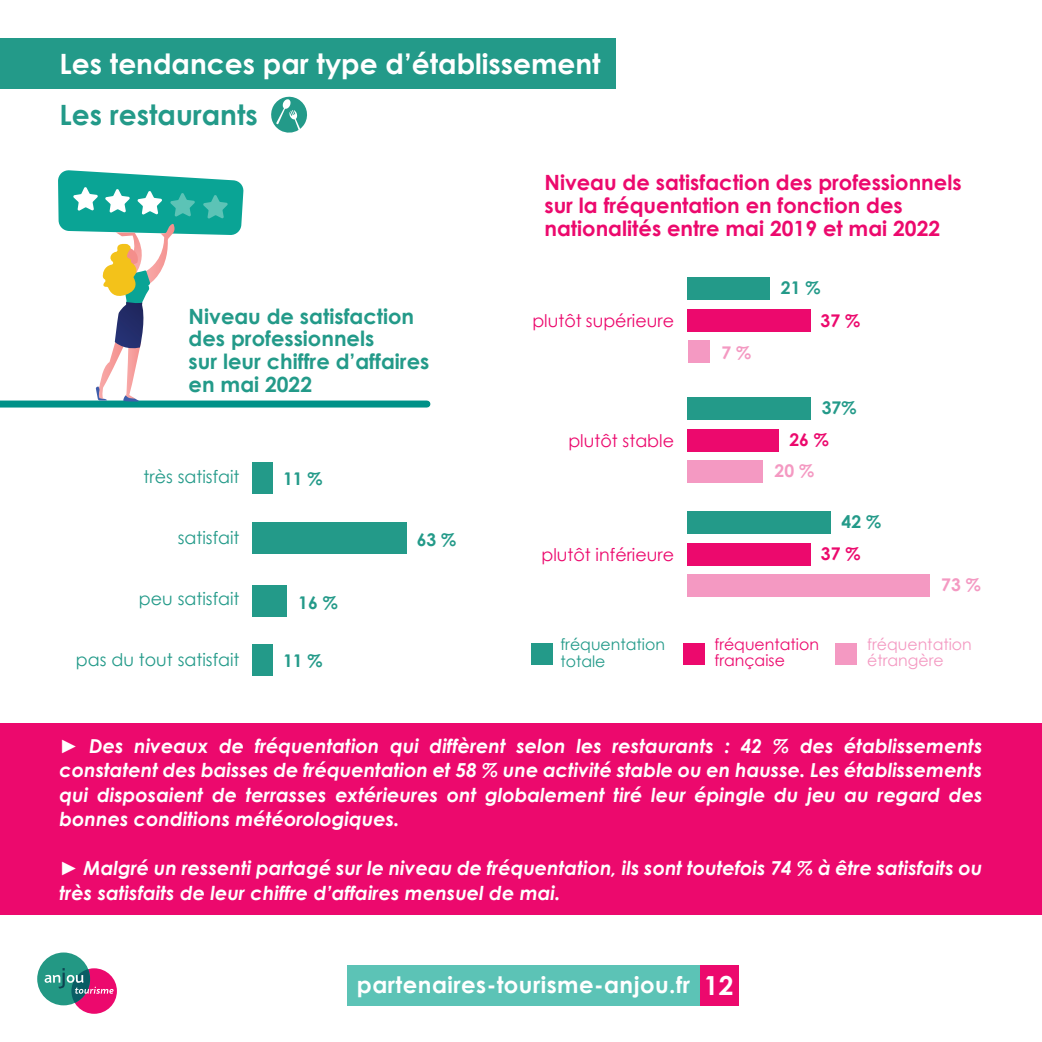
<style>
.page{position:relative;width:1042px;height:1042px;background:#fff}
.page>*{position:absolute;margin:0;border:0;box-sizing:border-box;transform-origin:0 0}
.t1{font:700 28px "Century Gothic";color:#fff}
.t2{font:700 28px "Century Gothic";color:#239a89}
.t3{font:700 22.75px "Century Gothic";letter-spacing:.02em;color:#fff}
.t4{font:700 21px/22.8px "Century Gothic";color:#ec096d}
.t5{font:700 21px/22.8px "Century Gothic";color:#239a89}
.t6{font:italic 700 19.25px/24.5px "Century Gothic";color:#fff;text-align:justify}
.t7{font:17.5px "Century Gothic";color:#239a89}
.t8{font:17.5px "Century Gothic";color:#ec096d}
.t9{font:700 17.5px "Century Gothic";color:#239a89}
.t10{font:700 17.5px "Century Gothic";color:#ec096d}
.t11{font:700 17.5px "Century Gothic";color:#f499c2}
.t12{font:15.75px/15.8px "Century Gothic";color:#ec096d}
.t13{font:15.75px/15.8px "Century Gothic";color:#f499c2}
.t14{font:15.75px/17.5px "Century Gothic";color:#239a89}
.s1{font-weight:400;font-style:normal}
.s2{font-size:26.25px}
</style>
<div class="page">
<div style="left:700px;top:965px;width:39px;height:41px;background:#ec096d"></div>
<div style="left:347px;top:965px;width:353px;height:41px;background:#5cc3b6"></div>
<div style="left:71px;top:968px;width:46px;height:46px;background:#ec096d;border-radius:50%"></div>
<div style="left:37px;top:952px;width:53px;height:53px;background:#239884;border-radius:50%"></div>
<svg style="left:45px;top:968px;width:69px;height:35px"></svg>
<svg style="left:271px;top:96px;width:36px;height:37px"></svg>
<div style="left:0;top:38px;width:615px;height:51px;background:#239a89"></div>
<div style="left:683px;top:643px;width:22px;height:22px;background:#ec096d"></div>
<div style="left:531px;top:643px;width:22px;height:22px;background:#239a89"></div>
<div style="left:835px;top:643px;width:22px;height:22px;background:#f499c2"></div>
<div style="left:687px;top:511px;width:143px;height:23px;background:#239a89"></div>
<div style="left:687px;top:397px;width:123px;height:23px;background:#239a89"></div>
<div style="left:687px;top:278px;width:83px;height:22px;background:#239a89"></div>
<div style="left:687px;top:543px;width:123px;height:22px;background:#ec096d"></div>
<div style="left:687px;top:429px;width:92px;height:22px;background:#ec096d"></div>
<div style="left:687px;top:309px;width:123px;height:23px;background:#ec096d"></div>
<div style="left:687px;top:574px;width:242px;height:23px;background:#f499c2"></div>
<div style="left:687px;top:460px;width:76px;height:23px;background:#f499c2"></div>
<div style="left:687px;top:340px;width:22px;height:23px;background:#f499c2"></div>
<div style="left:252px;top:462px;width:21px;height:32px;background:#239a89"></div>
<div style="left:252px;top:644px;width:21px;height:31px;background:#239a89"></div>
<div style="left:252px;top:522px;width:155px;height:32px;background:#239a89"></div>
<div style="left:252px;top:585px;width:35px;height:31px;background:#239a89"></div>
<div style="left:0;top:723px;width:1042px;height:191px;background:#ec096d"></div>
<div style="left:0;top:400px;width:427px;height:7px;background:#009188"></div>
<svg style="left:58px;top:170px;width:186px;height:231px"></svg>
<h1 class="t1" style="left:60px;top:43px;width:542px">Les tendances par type d’établissement</h1>
<h1 class="t2" style="left:60px;top:94px;width:200px">Les restaurants</h1>
<p class="t5" style="left:189px;top:304px;width:242px">Niveau de satisfaction des professionnels<br>sur leur chiffre d’affaires en mai 2022</p>
<p class="t7" style="left:143px;top:465px;width:98px">très satisfait</p>
<p class="t9" style="left:283px;top:465px;width:41px">11 %</p>
<p class="t7" style="left:178px;top:526px;width:63px">satisfait</p>
<p class="t9" style="left:417px;top:526px;width:41px">63 %</p>
<p class="t7" style="left:139px;top:587px;width:102px">peu satisfait</p>
<p class="t9" style="left:298px;top:589px;width:41px">16 %</p>
<p class="t7" style="left:76px;top:647px;width:165px">pas du tout satisfait</p>
<p class="t9" style="left:283px;top:647px;width:41px">11 %</p>
<p class="t4" style="left:544px;top:170px;width:419px">Niveau de satisfaction des professionnels sur la fréquentation en fonction des nationalités entre mai 2019 et mai 2022</p>
<p class="t9" style="left:781px;top:274px;width:41px">21 %</p>
<p class="t8" style="left:532px;top:309px;width:143px">plutôt supérieure</p>
<p class="t10" style="left:820px;top:307px;width:41px">37 %</p>
<p class="t11" style="left:721px;top:339px;width:31px">7 %</p>
<p class="t9" style="left:822px;top:395px;width:36px">37%</p>
<p class="t8" style="left:568px;top:428px;width:107px">plutôt stable</p>
<p class="t10" style="left:789px;top:426px;width:41px">26 %</p>
<p class="t11" style="left:774px;top:457px;width:41px">20 %</p>
<p class="t9" style="left:841px;top:509px;width:41px">42 %</p>
<p class="t8" style="left:541px;top:542px;width:134px">plutôt inférieure</p>
<p class="t10" style="left:821px;top:540px;width:41px">37 %</p>
<p class="t11" style="left:941px;top:571px;width:41px">73 %</p>
<p class="t14" style="left:560px;top:635px;width:106px">fréquentation totale</p>
<p class="t13" style="left:867px;top:636px;width:106px">fréquentation étrangère</p>
<p class="t12" style="left:714px;top:636px;width:106px">fréquentation française</p>
<p class="t6" style="left:60px;top:732px;width:924px"><span class="s1">►</span> Des niveaux de fréquentation qui diffèrent selon les restaurants : 42 % des établissements constatent des baisses de fréquentation et 58 % une activité stable ou en hausse. Les établissements qui disposaient de terrasses extérieures ont globalement tiré leur épingle du jeu au regard des bonnes conditions météorologiques.</p>
<p class="t6" style="left:60px;top:855px;width:924px"><span class="s1">►</span> Malgré un ressenti partagé sur le niveau de fréquentation, ils sont toutefois 74 % à être satisfaits ou très satisfaits de leur chiffre d’affaires mensuel de mai.</p>
<p class="t3" style="left:357px;top:967px;width:378px">partenaires-tourisme-anjou.fr <span class="s2">12</span></p>
</div>
